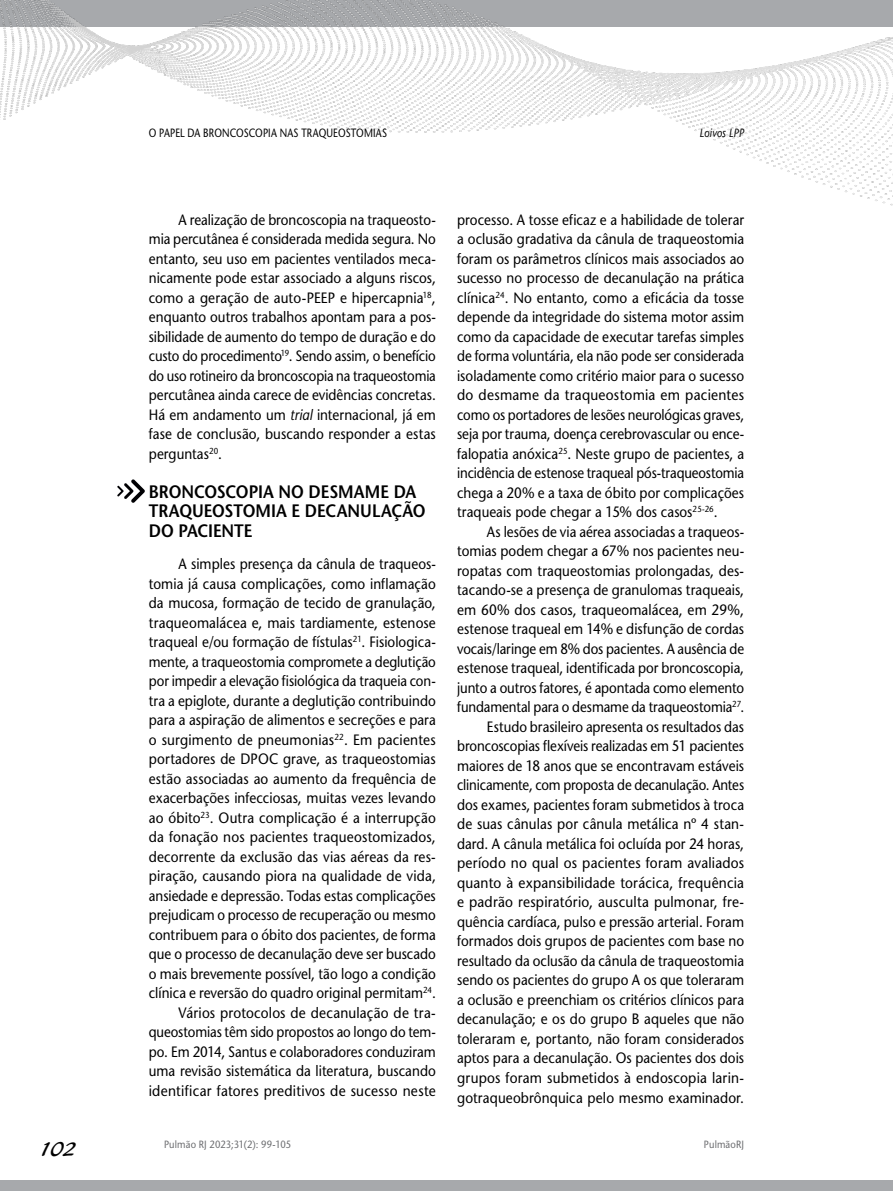
<style>
.page{position:relative;width:893px;height:1191px;background:#fff}
.page>*{position:absolute;margin:0;border:0;box-sizing:border-box;transform-origin:0 0}
.t1{font:21px "Blacklight D";color:#000}
.t2{font:600 18px/19.5px "Stone Sans";color:#000;scale:.9 1}
.t3{font:15px/19.5px "Stone Sans";letter-spacing:.005em;color:#000;text-align:right;scale:.9 1}
.t4{font:15px/19.5px "Stone Sans";letter-spacing:.005em;color:#000;text-align:justify;scale:.89 1}
.t5{font:12px "Stone Sans";letter-spacing:.02em;color:#000;scale:.8 1}
.t6{font:italic 12px "Stone Sans";letter-spacing:.005em;color:#000;scale:.85 1}
.t7{font:10.5px "Stone Sans";letter-spacing:.015em;color:#6d6e71;scale:.9 1}
.s1{font-style:italic}
</style>
<div class="page">
<img style="left:0;top:0;width:893px;height:206px">
<div style="left:0;top:1180px;width:893px;height:11px;background:#a7a9ac"></div>
<svg style="left:117px;top:479px;width:28px;height:24px"></svg>
<p class="t5" style="left:149px;top:126px;width:299px">O PAPEL DA BRONCOSCOPIA NAS TRAQUEOSTOMIAS</p>
<p class="t6" style="left:700px;top:126px;width:54px">Loivos LPP</p>
<p class="t4" style="left:149px;top:210px;width:324px;text-indent:30px">A realização de broncoscopia na traqueosto&shy;mia percutânea é considerada medida segura. No entanto, seu uso em pacientes ventilados meca&shy;nicamente pode estar associado a alguns riscos, como a geração de auto-PEEP e hipercapnia<sup>18</sup>, enquanto outros trabalhos apontam para a pos&shy;sibilidade de aumento do tempo de duração e do custo do procedimento<sup>19</sup>. Sendo assim, o benefício do uso rotineiro da broncoscopia na traqueostomia percutânea ainda carece de evidências concretas.<br>Há em andamento um <span class="s1">trial</span> internacional, já em fase de conclusão, buscando responder a estas perguntas<sup>20</sup>.</p>
<p class="t2" style="left:149px;top:482px;width:309px">BRONCOSCOPIA NO DESMAME DA<br>TRAQUEOSTOMIA E DECANULAÇÃO<br>DO PACIENTE</p>
<p class="t3" style="left:149px;top:554px;width:320px">A simples presença da cânula de traqueos&shy;tomia já causa complicações, como inflamação da mucosa, formação de tecido de granulação, traqueomalácea e, mais tardiamente, estenose traqueal e/ou formação de fístulas<sup>21</sup>. Fisiologica&shy;mente, a traqueostomia compromete a deglutição por impedir a elevação fisiológica da traqueia con&shy;tra a epiglote, durante a deglutição contribuindo para a aspiração de alimentos e secreções e para o surgimento de pneumonias<sup>22</sup>. Em pacientes portadores de DPOC grave, as traqueostomias estão associadas ao aumento da frequência de exacerbações infecciosas, muitas vezes levando ao óbito<sup>23</sup>. Outra complicação é a interrupção da fonação nos pacientes traqueostomizados, decorrente da exclusão das vias aéreas da res&shy;piração, causando piora na qualidade de vida, ansiedade e depressão. Todas estas complicações prejudicam o processo de recuperação ou mesmo contribuem para o óbito dos pacientes, de forma que o processo de decanulação deve ser buscado o mais brevemente possível, tão logo a condição clínica e reversão do quadro original permitam<sup>24</sup>.<br>Vários protocolos de decanulação de tra&shy;queostomias têm sido propostos ao longo do tem&shy;po. Em 2014, Santus e colaboradores conduziram uma revisão sistemática da literatura, buscando identificar fatores preditivos de sucesso neste</p>
<p class="t3" style="left:457px;top:210px;width:320px;text-align:justify">processo. A tosse eficaz e a habilidade de tolerar a oclusão gradativa da cânula de traqueostomia foram os parâmetros clínicos mais associados ao sucesso no processo de decanulação na prática clínica<sup>24</sup>. No entanto, como a eficácia da tosse depende da integridade do sistema motor assim como da capacidade de executar tarefas simples de forma voluntária, ela não pode ser considerada isoladamente como critério maior para o sucesso do desmame da traqueostomia em pacientes como os portadores de lesões neurológicas graves, seja por trauma, doença cerebrovascular ou ence&shy;falopatia anóxica<sup>25</sup>. Neste grupo de pacientes, a incidência de estenose traqueal pós-traqueostomia chega a 20% e a taxa de óbito por complicações traqueais pode chegar a 15% dos casos<sup>25-26</sup>.</p>
<p class="t3" style="left:457px;top:522px;width:320px">As lesões de via aérea associadas a traqueos&shy;tomias podem chegar a 67% nos pacientes neu&shy;ropatas com traqueostomias prolongadas, des&shy;tacando-se a presença de granulomas traqueais, em 60% dos casos, traqueomalácea, em 29%, estenose traqueal em 14% e disfunção de cordas vocais/laringe em 8% dos pacientes. A ausência de estenose traqueal, identificada por broncoscopia, junto a outros fatores, é apontada como elemento fundamental para o desmame da traqueostomia<sup>27</sup>.<br>Estudo brasileiro apresenta os resultados das broncoscopias flexíveis realizadas em 51 pacientes maiores de 18 anos que se encontravam estáveis clinicamente, com proposta de decanulação. Antes dos exames, pacientes foram submetidos à troca de suas cânulas por cânula metálica nº 4 stan&shy;dard. A cânula metálica foi ocluída por 24 horas, período no qual os pacientes foram avaliados quanto à expansibilidade torácica, frequência e padrão respiratório, ausculta pulmonar, fre&shy;quência cardíaca, pulso e pressão arterial. Foram formados dois grupos de pacientes com base no resultado da oclusão da cânula de traqueostomia sendo os pacientes do grupo A os que toleraram a oclusão e preenchiam os critérios clínicos para decanulação; e os do grupo B aqueles que não toleraram e, portanto, não foram considerados aptos para a decanulação. Os pacientes dos dois grupos foram submetidos à endoscopia larin&shy;gotraqueobrônquica pelo mesmo examinador.</p>
<h1 class="t1" style="left:39px;top:1135px;width:39px">102</h1>
<p class="t7" style="left:164px;top:1138px;width:143px">Pulmão RJ 2023;31(2): 99-105</p>
<p class="t7" style="left:704px;top:1138px;width:46px">PulmãoRJ</p>
</div>
